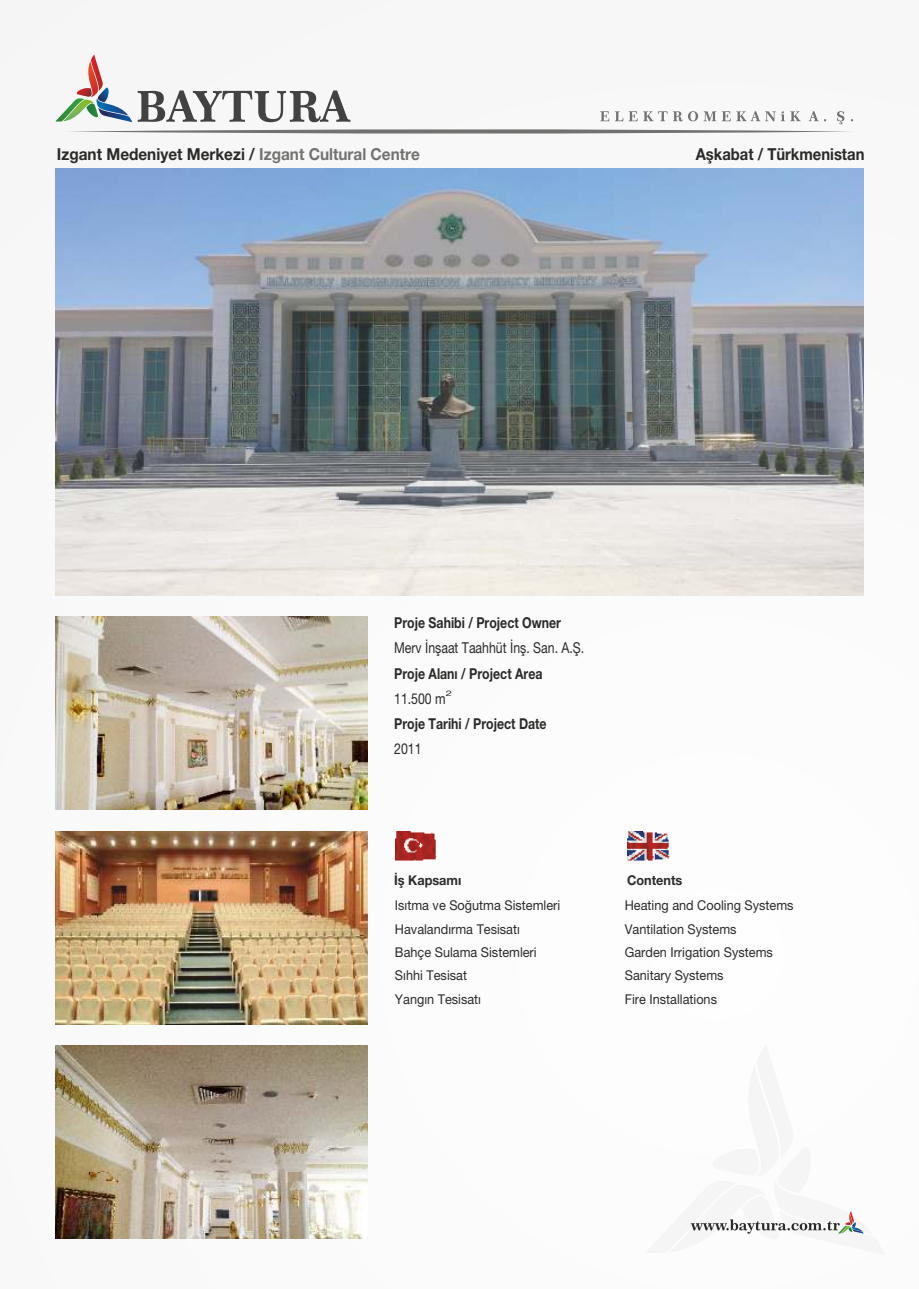
<style>
.page{position:relative;width:919px;height:1289px;background:#fff}
.page>*{position:absolute;margin:0;border:0;box-sizing:border-box;transform-origin:0 0}
.t1{font:700 16.5px "Helvetica Neue LT Pro";color:#2b2a29;scale:.93 1}
.t2{font:700 16.5px "Helvetica Neue LT Pro";color:#2b2a29;scale:.9 1}
.t3{font:700 15px "Helvetica Neue LT Pro";color:#2b2a29;scale:.82 1}
.t4{font:15px "Helvetica Neue LT Pro";color:#2b2a29;scale:.82 1}
.t5{font:13.5px/23.4px "Helvetica Neue LT Pro";color:#2b2a29;scale:.94 1}
.t6{font:700 13.5px "Helvetica Neue LT Pro";color:#2b2a29;scale:.94 1}
.t7{font:7.65px "Helvetica Neue LT Pro";color:#2b2a29;scale:1.46 1}
.s1{color:#727271}
</style>
<div class="page">
<div style="left:0;top:0;width:918px;height:1288px;background:#fbfbfb"></div>
<svg style="left:690px;top:1211px;width:174px;height:23px"></svg>
<svg style="left:55px;top:54px;width:798px;height:80px"></svg>
<img style="left:395px;top:831px;width:42px;height:30px">
<img style="left:627px;top:831px;width:42px;height:30px">
<img style="left:55px;top:831px;width:313px;height:193px">
<img style="left:55px;top:616px;width:313px;height:194px">
<img style="left:55px;top:1045px;width:313px;height:193px">
<img style="left:55px;top:168px;width:808px;height:427px">
<p class="t1" style="left:57px;top:148px;width:392px">Izgant Medeniyet Merkezi / <span class="s1">Izgant Cultural Centre</span></p>
<p class="t2" style="left:695px;top:148px;width:189px">Aşkabat / Türkmenistan</p>
<p class="t3" style="left:394px;top:617px;width:205px">Proje Sahibi / Project Owner</p>
<p class="t4" style="left:394px;top:642px;width:233px">Merv İnşaat Taahhüt İnş. San. A.Ş.</p>
<p class="t3" style="left:394px;top:667px;width:182px">Proje Alanı / Project Area</p>
<p class="t4" style="left:394px;top:693px;width:64px">11.500 m</p>
<p class="t3" style="left:394px;top:718px;width:187px">Proje Tarihi / Project Date</p>
<p class="t4" style="left:394px;top:743px;width:35px">2011</p>
<p class="t7" style="left:445px;top:690px;width:6px">2</p>
<p class="t6" style="left:394px;top:874px;width:73px">İş Kapsamı</p>
<p class="t6" style="left:627px;top:874px;width:60px">Contents</p>
<p class="t5" style="left:395px;top:895px;width:177px">Isıtma ve Soğutma Sistemleri<br>Havalandırma Tesisatı<br>Bahçe Sulama Sistemleri<br>Sıhhi Tesisat<br>Yangın Tesisatı</p>
<p class="t5" style="left:624px;top:895px;width:181px">Heating and Cooling Systems<br>Vantilation Systems<br>Garden Irrigation Systems<br>Sanitary Systems<br>Fire Installations</p>
</div>
